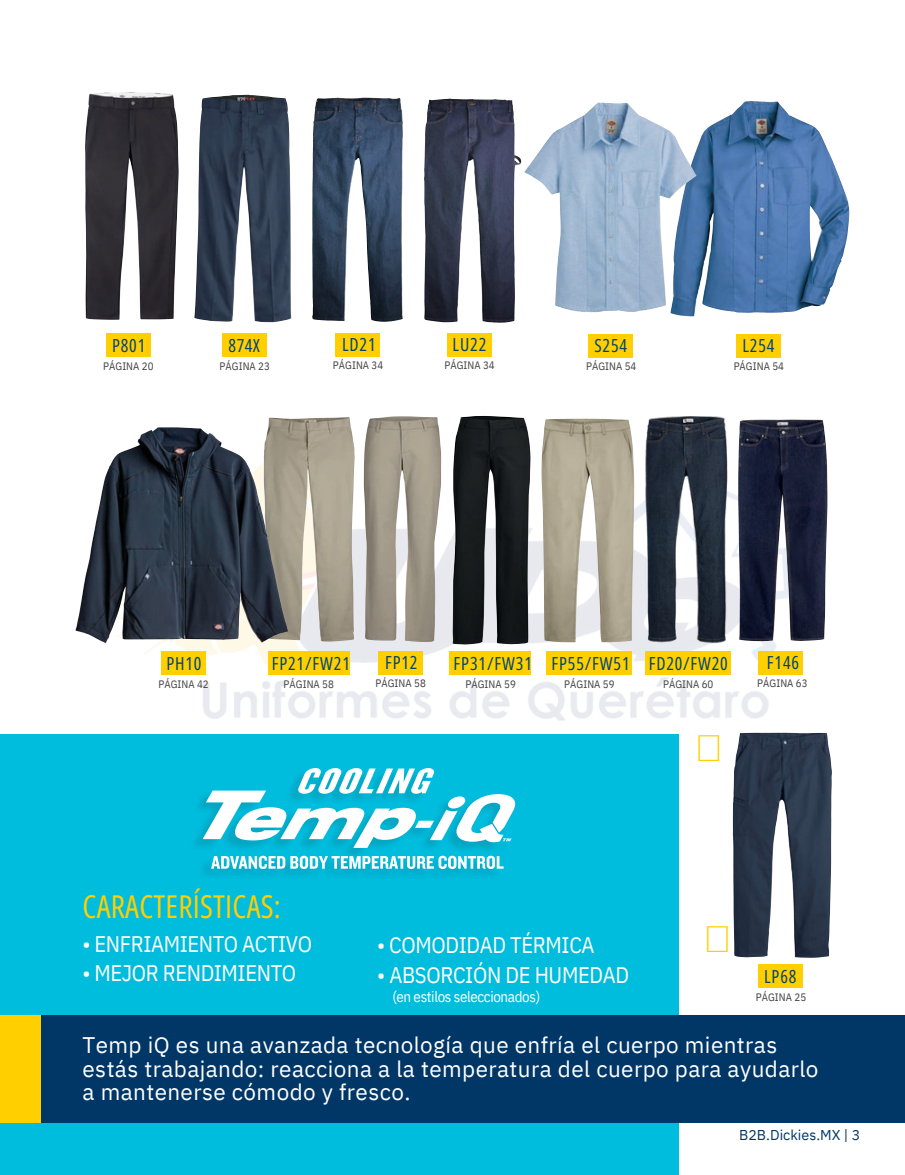
<style>
.page{position:relative;width:905px;height:1175px;background:#fff}
.page>*{position:absolute;margin:0;border:0;box-sizing:border-box;transform-origin:0 0}
.t1{font:31.5px "Open Sans Condensed";letter-spacing:.005em;color:#ffcf00}
.t2{font:22.5px/23.7px "IBM Plex Sans";letter-spacing:.02em;color:#fff}
.t3{font:22.5px "IBM Plex Sans Cond";letter-spacing:-.02em;color:#fff}
.t4{font:18px "Open Sans Condensed";letter-spacing:.045em;color:#004372}
.t5{font:15px "IBM Plex Sans Cond";letter-spacing:-.025em;color:#fff}
.t6{font:14.25px "IBM Plex Sans";color:#003767}
.t7{font:10.8px "IBM Plex Sans Cond";letter-spacing:.005em;color:#414042}
</style>
<div class="page">
<img style="left:105px;top:428px;width:723px;height:323px">
<div style="left:0;top:734px;width:678px;height:440px;background:#00bcdd"></div>
<div style="left:758px;top:650px;width:45px;height:24px;background:#ffcf00"></div>
<img style="left:738px;top:419px;width:89px;height:222px">
<img style="left:268px;top:417px;width:83px;height:224px">
<div style="left:268px;top:651px;width:81px;height:23px;background:#ffcf00"></div>
<img style="left:312px;top:98px;width:58px;height:223px">
<div style="left:335px;top:333px;width:45px;height:23px;background:#ffcf00"></div>
<img style="left:424px;top:99px;width:95px;height:223px">
<div style="left:447px;top:333px;width:44px;height:23px;background:#ffcf00"></div>
<div style="left:645px;top:651px;width:86px;height:24px;background:#ffcf00"></div>
<img style="left:631px;top:416px;width:104px;height:230px">
<div style="left:449px;top:651px;width:82px;height:24px;background:#ffcf00"></div>
<img style="left:452px;top:416px;width:78px;height:228px">
<div style="left:378px;top:650px;width:45px;height:24px;background:#ffcf00"></div>
<img style="left:364px;top:416px;width:77px;height:226px">
<div style="left:40px;top:1015px;width:864px;height:107px;background:#003767"></div>
<div style="left:0;top:1015px;width:40px;height:107px;background:#ffcf00"></div>
<img style="left:196px;top:799px;width:308px;height:76px">
<svg style="left:211px;top:855px;width:292px;height:14px"></svg>
<svg style="left:203px;top:768px;width:313px;height:80px"></svg>
<div style="left:758px;top:964px;width:45px;height:24px;background:#ffcf00"></div>
<img style="left:732px;top:732px;width:99px;height:225px">
<div style="left:222px;top:333px;width:45px;height:24px;background:#ffcf00"></div>
<img style="left:194px;top:95px;width:97px;height:227px">
<div style="left:106px;top:333px;width:45px;height:24px;background:#ffcf00"></div>
<img style="left:85px;top:92px;width:94px;height:228px">
<img style="left:541px;top:418px;width:93px;height:224px">
<div style="left:161px;top:651px;width:44px;height:24px;background:#ffcf00"></div>
<div style="left:546px;top:651px;width:86px;height:24px;background:#ffcf00"></div>
<img style="left:75px;top:427px;width:213px;height:216px">
<div style="left:736px;top:334px;width:44px;height:23px;background:#ffcf00"></div>
<img style="left:670px;top:101px;width:179px;height:215px">
<div style="left:588px;top:334px;width:45px;height:23px;background:#ffcf00"></div>
<img style="left:524px;top:102px;width:172px;height:210px">
<svg style="left:698px;top:734px;width:21px;height:17px"></svg>
<h4 class="t4" style="left:112px;top:333px;width:35px">P801</h4>
<h4 class="t7" style="left:103px;top:359px;width:52px">PÁGINA 20</h4>
<p class="t4" style="left:228px;top:333px;width:33px">874X</p>
<h4 class="t7" style="left:219px;top:359px;width:52px">PÁGINA 23</h4>
<p class="t4" style="left:342px;top:332px;width:35px">LD21</p>
<h4 class="t7" style="left:333px;top:358px;width:52px">PÁGINA 34</h4>
<p class="t4" style="left:452px;top:332px;width:35px">LU22</p>
<h4 class="t7" style="left:444px;top:358px;width:52px">PÁGINA 34</h4>
<p class="t4" style="left:594px;top:333px;width:34px">S254</p>
<p class="t7" style="left:586px;top:359px;width:52px">PÁGINA 54</p>
<p class="t4" style="left:742px;top:333px;width:34px">L254</p>
<p class="t7" style="left:733px;top:359px;width:52px">PÁGINA 54</p>
<p class="t4" style="left:166px;top:650px;width:37px">PH10</p>
<p class="t7" style="left:158px;top:676px;width:52px">PÁGINA 42</p>
<p class="t4" style="left:272px;top:650px;width:80px">FP21/FW21</p>
<p class="t7" style="left:283px;top:676px;width:52px">PÁGINA 58</p>
<p class="t4" style="left:385px;top:650px;width:34px">FP12</p>
<p class="t7" style="left:375px;top:676px;width:52px">PÁGINA 58</p>
<p class="t4" style="left:453px;top:650px;width:80px">FP31/FW31</p>
<p class="t4" style="left:551px;top:650px;width:79px">FP55/FW51</p>
<h4 class="t4" style="left:649px;top:650px;width:80px">FD20/FW20</h4>
<p class="t7" style="left:465px;top:676px;width:52px">PÁGINA 59</p>
<h4 class="t7" style="left:564px;top:676px;width:52px">PÁGINA 59</h4>
<p class="t7" style="left:663px;top:676px;width:52px">PÁGINA 60</p>
<p class="t4" style="left:766px;top:650px;width:34px">F146</p>
<p class="t7" style="left:757px;top:676px;width:52px">PÁGINA 63</p>
<h1 class="t1" style="left:82px;top:884px;width:200px">CARACTERÍSTICAS:</h1>
<h2 class="t3" style="left:82px;top:929px;width:231px">• ENFRIAMIENTO ACTIVO</h2>
<h2 class="t3" style="left:82px;top:958px;width:215px">• MEJOR RENDIMIENTO</h2>
<h2 class="t3" style="left:377px;top:929px;width:219px">• COMODIDAD TÉRMICA</h2>
<h2 class="t3" style="left:377px;top:960px;width:253px">• ABSORCIÓN DE HUMEDAD</h2>
<h5 class="t5" style="left:392px;top:986px;width:149px">(en estilos seleccionados)</h5>
<p class="t2" style="left:82px;top:1032px;width:737px">Temp iQ es una avanzada tecnología que enfría el cuerpo mientras estás trabajando: reacciona a la temperatura del cuerpo para ayudarlo a mantenerse cómodo y fresco.</p>
<h4 class="t4" style="left:764px;top:964px;width:34px">LP68</h4>
<p class="t7" style="left:755px;top:990px;width:52px">PÁGINA 25</p>
<p class="t6" style="left:739px;top:1125px;width:123px">B2B.Dickies.MX | 3</p>
</div>
